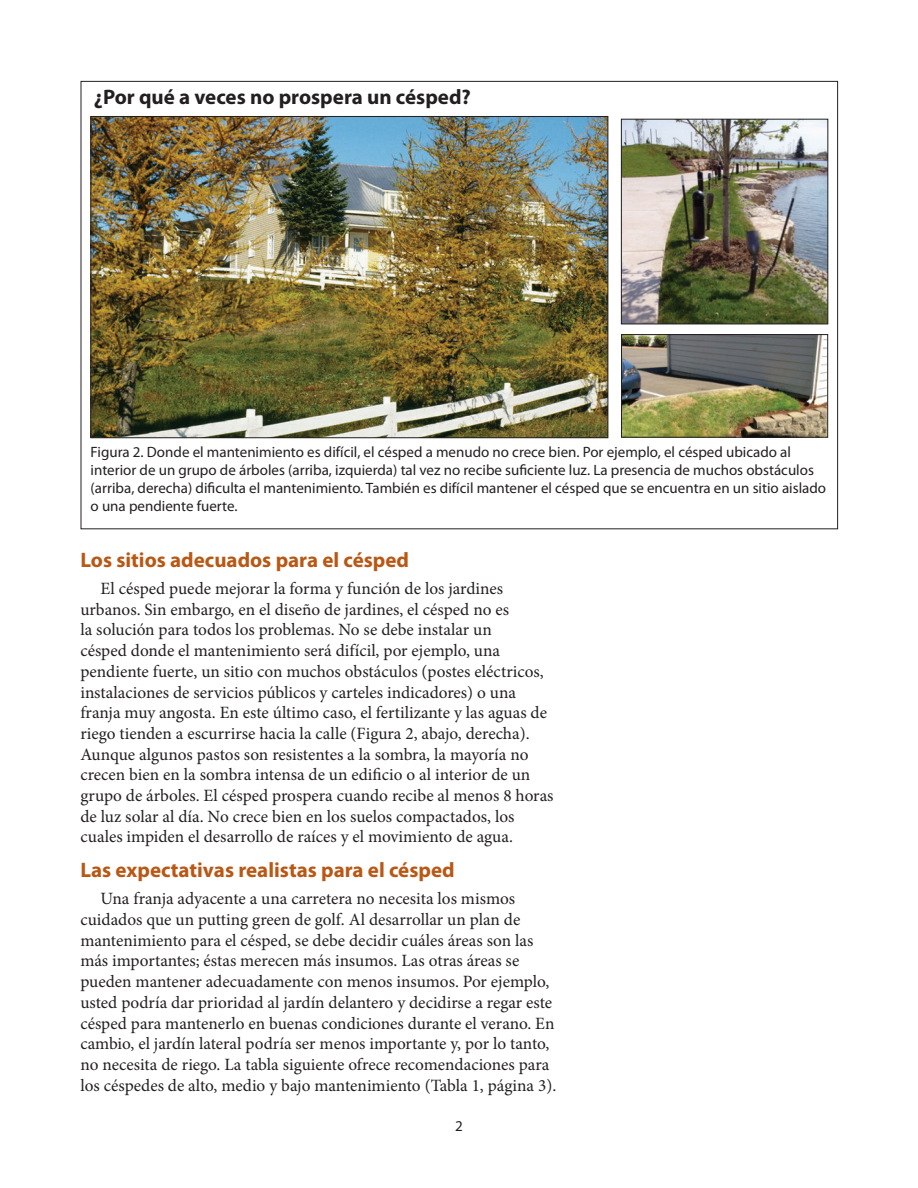
<style>
.page{position:relative;width:918px;height:1188px;background:#fff}
.page>*{position:absolute;margin:0;border:0;box-sizing:border-box;transform-origin:0 0}
.Subhead_1{font:700 21px "Myriad Pro";color:#b95814}
.t1{font:700 21px "Myriad Pro";color:#231f20}
.Body_text{font:17.25px/20.7px "Minion Pro";color:#231f20}
.t2{font:15px/18px "Myriad Pro";color:#231f20}
</style>
<div class="page">
<img style="left:93px;top:118px;width:513px;height:318px">
<div style="left:91px;top:116px;width:517px;height:322px;border:1px solid #231f20"></div>
<img style="left:623px;top:121px;width:203px;height:201px">
<div style="left:621px;top:119px;width:207px;height:205px;border:1px solid #231f20"></div>
<img style="left:623px;top:336px;width:203px;height:100px">
<div style="left:621px;top:334px;width:207px;height:104px;border:1px solid #231f20"></div>
<p class="t1" style="left:94px;top:84px;width:379px">¿Por qué a veces no prospera un césped?</p>
<p class="t2" style="left:91px;top:443px;width:737px">Figura 2. Donde el mantenimiento es difícil, el césped a menudo no crece bien. Por ejemplo, el césped ubicado al interior de un grupo de árboles (arriba, izquierda) tal vez no recibe suficiente luz. La presencia de muchos obstáculos (arriba, derecha) dificulta el mantenimiento. También es difícil mantener el césped que se encuentra en un sitio aislado o una pendiente fuerte.</p>
<h2 class="Subhead_1" style="left:80px;top:546px;width:330px">Los sitios adecuados para el césped</h2>
<p class="Body_text" style="left:80px;top:578px;width:475px;text-indent:20px">El césped puede mejorar la forma y función de los jardines urbanos. Sin embargo, en el diseño de jardines, el césped no es<br>la solución para todos los problemas. No se debe instalar un<br>césped donde el mantenimiento será difícil, por ejemplo, una pendiente fuerte, un sitio con muchos obstáculos (postes eléctricos, instalaciones de servicios públicos y carteles indicadores) o una franja muy angosta. En este último caso, el fertilizante y las aguas de riego tienden a escurrirse hacia la calle (Figura 2, abajo, derecha).<br>Aunque algunos pastos son resistentes a la sombra, la mayoría no crecen bien en la sombra intensa de un edificio o al interior de un grupo de árboles. El césped prospera cuando recibe al menos 8 horas de luz solar al día. No crece bien en los suelos compactados, los cuales impiden el desarrollo de raíces y el movimiento de agua.</p>
<h2 class="Subhead_1" style="left:80px;top:856px;width:376px">Las expectativas realistas para el césped</h2>
<p class="Body_text" style="left:80px;top:889px;width:477px;text-indent:20px">Una franja adyacente a una carretera no necesita los mismos cuidados que un putting green de golf. Al desarrollar un plan de mantenimiento para el césped, se debe decidir cuáles áreas son las más importantes; éstas merecen más insumos. Las otras áreas se pueden mantener adecuadamente con menos insumos. Por ejemplo, usted podría dar prioridad al jardín delantero y decidirse a regar este césped para mantenerlo en buenas condiciones durante el verano. En cambio, el jardín lateral podría ser menos importante y, por lo tanto, no necesita de riego. La tabla siguiente ofrece recomendaciones para los céspedes de alto, medio y bajo mantenimiento (Tabla 1, página 3).</p>
<p class="t2" style="left:455px;top:1117px;width:9px">2</p>
</div>
